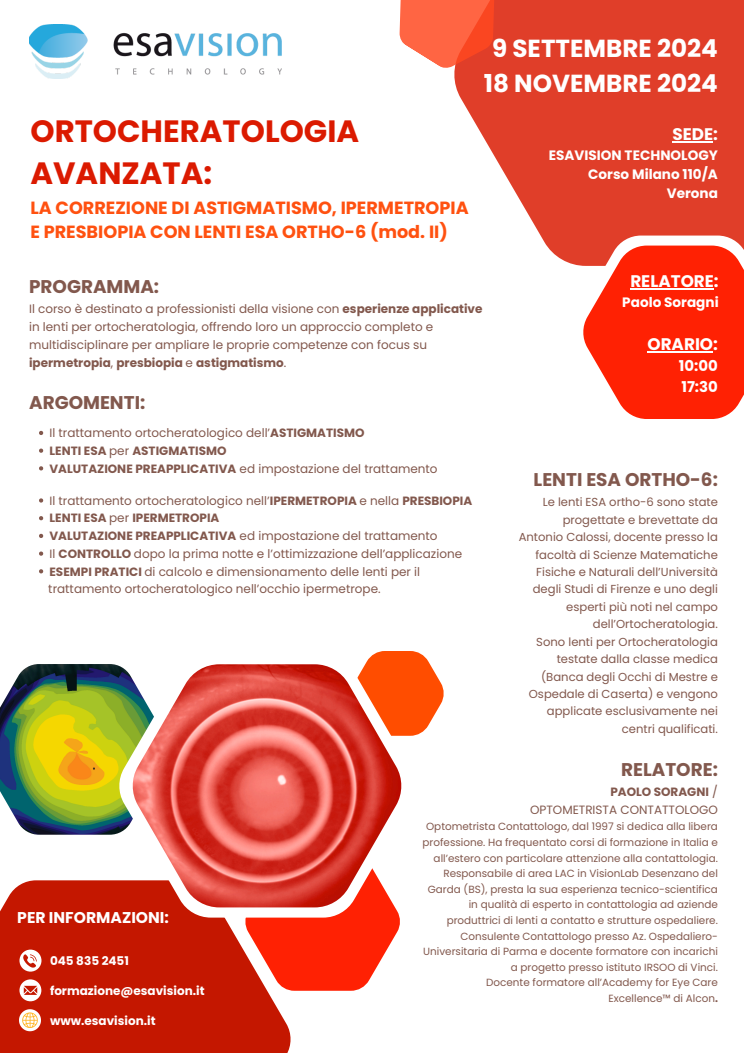
<style>
.page{position:relative;width:744px;height:1053px;background:#fff}
.page>*{position:absolute;margin:0;border:0;box-sizing:border-box;transform-origin:0 0}
.t1{font:700 30.8px/42.9px "Poppins";color:#db1a00}
.t2{font:700 24.64px/34.5px "Poppins";color:#fff;text-align:center}
.t3{font:700 18.4px "Poppins";color:#82584d}
.t4{font:700 17.64px/24.6px "Poppins";color:#ff5110}
.t5{font:700 16.8px "Poppins";color:#fff}
.t6{font:700 15.6px "Poppins";color:#fff}
.t7{font:700 14.92px/20.7px "Poppins";color:#fff}
.t8{font:700 13.6px/18.9px "Poppins";color:#fff;text-align:right}
.t9{font:12px/17.7px "Poppins";color:#82584d}
.t10{font:700 12px "Poppins";color:#82584d}
.t11{font:700 12px "Poppins";color:#fff}
.t12{font:11.6px/17.4px "Poppins";color:#82584d;text-align:right}
.t13{font:10.4px/15.6px "Poppins";color:#82584d;text-align:right}
.s1{font-weight:700}
.s2{font-weight:400}
</style>
<div class="page">
<svg style="left:454px;top:0;width:290px;height:264px;background:#e45846"></svg>
<div style="left:0;top:880px;width:291px;height:172px;background:#c41700"></div>
<svg style="left:245px;top:917px;width:155px;height:73px;background:#fc482f"></svg>
<img style="left:29px;top:24px;width:252px;height:55px">
<svg style="left:571px;top:235px;width:173px;height:31px"></svg>
<svg style="left:583px;top:245px;width:161px;height:174px;background:#fe4026"></svg>
<svg style="left:374px;top:651px;width:70px;height:84px"></svg>
<img style="left:0;top:664px;width:119px;height:170px">
<svg style="left:119px;top:654px;width:296px;height:263px"></svg>
<img style="left:133px;top:664px;width:269px;height:243px">
<svg style="left:399px;top:0;width:95px;height:69px;background:#fb6d4f"></svg>
<svg style="left:19px;top:1009px;width:22px;height:22px"></svg>
<svg style="left:19px;top:949px;width:22px;height:22px"></svg>
<svg style="left:19px;top:979px;width:22px;height:22px"></svg>
<hr style="left:648px;top:351px;width:65px;height:1px;background:#fff">
<hr style="left:630px;top:288px;width:84px;height:1px;background:#fff">
<hr style="left:672px;top:141px;width:41px;height:2px;background:#fff">
<svg style="left:39px;top:431px;width:4px;height:4px"></svg>
<svg style="left:39px;top:448px;width:4px;height:5px"></svg>
<svg style="left:39px;top:466px;width:4px;height:4px"></svg>
<svg style="left:39px;top:498px;width:4px;height:4px"></svg>
<svg style="left:39px;top:516px;width:4px;height:4px"></svg>
<svg style="left:39px;top:534px;width:4px;height:4px"></svg>
<svg style="left:39px;top:551px;width:4px;height:4px"></svg>
<svg style="left:39px;top:569px;width:4px;height:4px"></svg>
<h1 class="t1" style="left:30px;top:109px;width:330px">ORTOCHERATOLOGIA<br>AVANZATA:</h1>
<h3 class="t4" style="left:30px;top:195px;width:440px">LA CORREZIONE DI ASTIGMATISMO, IPERMETROPIA<br>E PRESBIOPIA CON LENTI ESA ORTHO-6 (mod. II)</h3>
<h5 class="t2" style="left:484px;top:31px;width:236px">9 SETTEMBRE 2024<br>18 NOVEMBRE 2024</h5>
<p class="t5" style="left:672px;top:123px;width:47px">SEDE:</p>
<p class="t8" style="left:549px;top:146px;width:171px">ESAVISION TECHNOLOGY<br>Corso Milano 110/A<br>Verona</p>
<p class="t3" style="left:29px;top:274px;width:132px">PROGRAMMA:</p>
<p class="t9" style="left:29px;top:300px;width:455px">Il corso è destinato a professionisti della visione con <span class="s1">esperienze applicative </span>in lenti per ortocheratologia, offrendo loro un approccio completo e multidisciplinare per ampliare le proprie competenze con focus su <span class="s1">ipermetropia</span>, <span class="s1">presbiopia</span> e <span class="s1">astigmatismo</span>.</p>
<p class="t3" style="left:29px;top:389px;width:118px">ARGOMENTI:</p>
<p class="t9" style="left:50px;top:424px;width:317px">Il trattamento ortocheratologico dell’<span class="s1">ASTIGMATISMO</span></p>
<p class="t10" style="left:50px;top:442px;width:179px">LENTI ESA <span class="s2">per</span> ASTIGMATISMO</p>
<p class="t9" style="left:50px;top:459px;width:390px"><span class="s1">VALUTAZIONE PREAPPLICATIVA</span> ed impostazione del trattamento</p>
<p class="t9" style="left:50px;top:491px;width:424px">Il trattamento ortocheratologico nell’<span class="s1">IPERMETROPIA</span> e nella <span class="s1">PRESBIOPIA</span></p>
<p class="t10" style="left:50px;top:510px;width:171px">LENTI ESA <span class="s2">per</span> IPERMETROPIA</p>
<p class="t9" style="left:50px;top:527px;width:390px"><span class="s1">VALUTAZIONE PREAPPLICATIVA</span> ed impostazione del trattamento</p>
<p class="t9" style="left:50px;top:544px;width:414px">Il <span class="s1">CONTROLLO</span> dopo la prima notte e l’ottimizzazione dell’applicazione</p>
<p class="t9" style="left:50px;top:562px;width:372px"><span class="s1">ESEMPI PRATICI</span> di calcolo e dimensionamento delle lenti per il</p>
<p class="t9" style="left:48px;top:580px;width:334px">trattamento ortocheratologico nell’occhio ipermetrope.</p>
<p class="t5" style="left:630px;top:269px;width:90px">RELATORE:</p>
<p class="t8" style="left:622px;top:293px;width:98px">Paolo Soragni</p>
<p class="t5" style="left:648px;top:332px;width:72px">ORARIO:</p>
<p class="t7" style="left:679px;top:356px;width:40px">10:00<br>17:30</p>
<p class="t3" style="left:534px;top:467px;width:186px">LENTI ESA ORTHO-6:</p>
<p class="t12" style="left:519px;top:493px;width:201px">Le lenti ESA ortho-6 sono state progettate e brevettate da<br>Antonio Calossi, docente presso la facoltà di Scienze Matematiche<br>Fisiche e Naturali dell’Università degli Studi di Firenze e uno degli esperti più noti nel campo dell’Ortocheratologia.</p>
<p class="t12" style="left:529px;top:633px;width:191px">Sono lenti per Ortocheratologia testate dalla classe medica (Banca degli Occhi di Mestre e<br>Ospedale di Caserta) e vengono applicate esclusivamente nei centri qualificati.</p>
<h2 class="t6" style="left:17px;top:906px;width:153px">PER INFORMAZIONI:</h2>
<p class="t11" style="left:50px;top:952px;width:80px">045 835 2451</p>
<p class="t11" style="left:50px;top:982px;width:156px">formazione@esavision.it</p>
<h2 class="t11" style="left:50px;top:1011px;width:107px">www.esavision.it</h2>
<p class="t3" style="left:621px;top:756px;width:98px">RELATORE:</p>
<p class="t10" style="left:610px;top:783px;width:109px">PAOLO SORAGNI <span class="s2">/</span></p>
<h4 class="t9" style="left:530px;top:801px;width:189px">OPTOMETRISTA CONTATTOLOGO</h4>
<p class="t13" style="left:423px;top:818px;width:297px">Optometrista Contattologo, dal 1997 si dedica alla libera professione. Ha frequentato corsi di formazione in Italia e all’estero con particolare attenzione alla contattologia.<br>Responsabile di area LAC in VisionLab Desenzano del Garda (BS), presta la sua esperienza tecnico-scientifica in qualità di esperto in contattologia ad aziende produttrici di lenti a contatto e strutture ospedaliere.</p>
<p class="t13" style="left:423px;top:928px;width:296px">Consulente Contattologo presso Az. Ospedaliero-<br>Universitaria di Parma e docente formatore con incarichi a progetto presso istituto IRSOO di Vinci.</p>
<p class="t13" style="left:486px;top:974px;width:233px">Docente formatore all’Academy for Eye Care<br>Excellence™ di Alcon<span class="s1">.</span></p>
</div>
